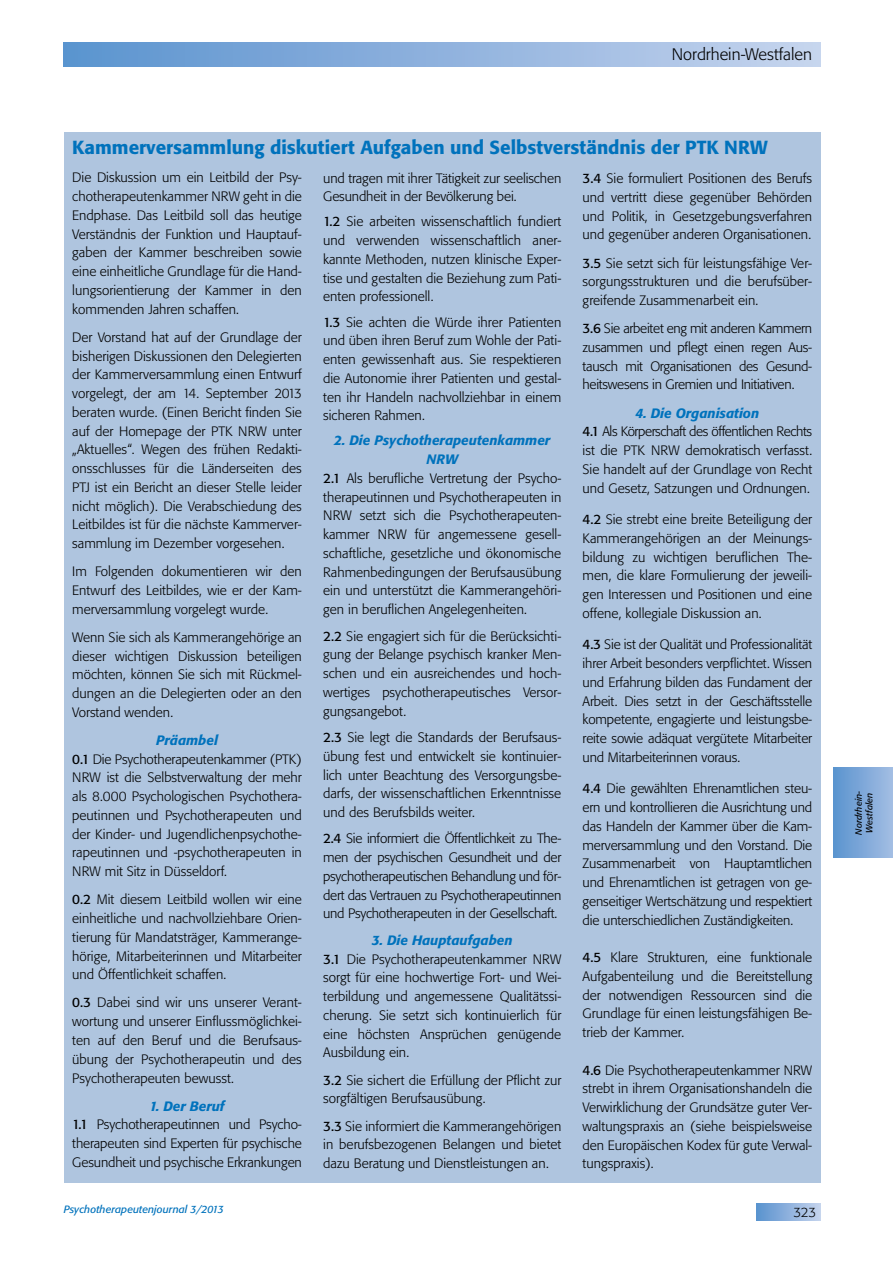
<style>
.page{position:relative;width:893px;height:1263px;background:#fff}
.page>*{position:absolute;margin:0;border:0;box-sizing:border-box;transform-origin:0 0}
.t1{font:500 18.75px "Tn T Form BSK";color:#0072bc}
.t2{font:300 16.5px "Tn T Form BSK";color:#000}
.t3{font:300 13.5px/18.8px "Tn T Form BSK";color:#000;text-align:justify}
.t4{font:italic 500 13.5px "Tn T Form BSK";color:#0072bc}
.t5{font:italic 10.5px "Tn T Form BSK";color:#0072bc}
.t6{font:italic 9px/10.8px "Tn T Form BSK";color:#000}
.s1{font-weight:500;font-style:italic;color:#0072bc}
.s2{font-weight:400}
</style>
<div class="page">
<div style="left:64px;top:43px;width:757px;height:24px;background:linear-gradient(to right,#5a92cf,#c6d4ee)"></div>
<div style="left:757px;top:1203px;width:64px;height:17px;background:linear-gradient(to right,#5a92ce,#c3d2ed)"></div>
<div style="left:833px;top:767px;width:60px;height:91px;background:linear-gradient(to right,#5a93cf,#a2bce3)"></div>
<div style="left:64px;top:132px;width:757px;height:1050px;background:#afc5df"></div>
<p class="t2" style="left:672px;top:44px;width:142px">Nordrhein-Westfalen</p>
<h1 class="t1" style="left:72px;top:136px;width:697px">Kammerversammlung diskutiert Aufgaben und Selbstverständnis der PTK NRW</h1>
<p class="t3" style="left:72px;top:168px;width:231px">Die Diskussion um ein Leitbild der Psy&shy;chotherapeutenkammer NRW geht in die Endphase. Das Leitbild soll das heutige Verständnis der Funktion und Hauptauf&shy;gaben der Kammer beschreiben sowie eine einheitliche Grundlage für die Hand&shy;lungsorientierung der Kammer in den kommenden Jahren schaffen.</p>
<p class="t3" style="left:72px;top:328px;width:231px">Der Vorstand hat auf der Grundlage der bisherigen Diskussionen den Delegierten der Kammerversammlung einen Entwurf vorgelegt, der am 14. September 2013 beraten wurde. (Einen Bericht finden Sie auf der Homepage der PTK NRW unter „Aktuelles“. Wegen des frühen Redakti&shy;onsschlusses für die Länderseiten des PTJ ist ein Bericht an dieser Stelle leider nicht möglich). Die Verabschiedung des Leitbildes ist für die nächste Kammerver&shy;sammlung im Dezember vorgesehen.</p>
<p class="t3" style="left:72px;top:562px;width:231px">Im Folgenden dokumentieren wir den Entwurf des Leitbildes, wie er der Kam&shy;merversammlung vorgelegt wurde.</p>
<p class="t3" style="left:72px;top:628px;width:231px">Wenn Sie sich als Kammerangehörige an dieser wichtigen Diskussion beteiligen möchten, können Sie sich mit Rückmel&shy;dungen an die Delegierten oder an den Vorstand wenden.</p>
<p class="t3" style="left:72px;top:731px;width:231px;text-align:left;text-indent:84px"><span class="s1">Präambel<br></span><span class="s2">0.1</span> Die Psychotherapeutenkammer (PTK)<br>NRW ist die Selbstverwaltung der mehr als 8.000 Psychologischen Psychothera&shy;peutinnen und Psychotherapeuten und der Kinder- und Jugendlichenpsychothe&shy;rapeutinnen und -psychotherapeuten in NRW mit Sitz in Düsseldorf.</p>
<p class="t3" style="left:72px;top:890px;width:231px"><span class="s2">0.2</span> Mit diesem Leitbild wollen wir eine einheitliche und nachvollziehbare Orien&shy;tierung für Mandatsträger, Kammerange&shy;hörige, Mitarbeiterinnen und Mitarbeiter und Öffentlichkeit schaffen.</p>
<p class="t3" style="left:72px;top:993px;width:231px"><span class="s2">0.3</span> Dabei sind wir uns unserer Verant&shy;wortung und unserer Einflussmöglichkei&shy;ten auf den Beruf und die Berufsaus&shy;übung der Psychotherapeutin und des Psychotherapeuten bewusst.</p>
<p class="t3" style="left:72px;top:1096px;width:231px;text-align:center"><span class="s1">1. Der Beruf<br></span><span class="s2">1.1</span> Psychotherapeutinnen und Psycho&shy;therapeuten sind Experten für psychische Gesundheit und psychische Erkrankungen</p>
<p class="t3" style="left:323px;top:168px;width:240px">und tragen mit ihrer Tätigkeit zur seelischen<br>Gesundheit in der Bevölkerung bei.</p>
<p class="t3" style="left:323px;top:212px;width:240px"><span class="s2">1.2</span> Sie arbeiten wissenschaftlich fundiert und verwenden wissenschaftlich aner&shy;kannte Methoden, nutzen klinische Exper&shy;tise und gestalten die Beziehung zum Pati&shy;enten professionell.</p>
<p class="t3" style="left:323px;top:313px;width:240px"><span class="s2">1.3</span> Sie achten die Würde ihrer Patienten und üben ihren Beruf zum Wohle der Pati&shy;enten gewissenhaft aus. Sie respektieren die Autonomie ihrer Patienten und gestal&shy;ten ihr Handeln nachvollziehbar in einem sicheren Rahmen.</p>
<p class="t4" style="left:334px;top:432px;width:218px">2. Die Psychotherapeutenkammer</p>
<p class="t4" style="left:426px;top:451px;width:33px">NRW</p>
<p class="t3" style="left:323px;top:469px;width:240px"><span class="s2">2.1</span> Als berufliche Vertretung der Psycho-</p>
<p class="t3" style="left:323px;top:488px;width:240px">therapeutinnen und Psychotherapeuten in</p>
<p class="t3" style="left:323px;top:506px;width:240px">NRW setzt sich die Psychotherapeuten-</p>
<p class="t3" style="left:323px;top:525px;width:240px">kammer NRW für angemessene gesell-</p>
<p class="t3" style="left:323px;top:544px;width:240px">schaftliche, gesetzliche und ökonomische</p>
<p class="t3" style="left:323px;top:563px;width:240px">Rahmenbedingungen der Berufsausübung</p>
<p class="t3" style="left:323px;top:581px;width:240px">ein und unterstützt die Kammerangehöri-</p>
<p class="t3" style="left:323px;top:600px;width:205px">gen in beruflichen Angelegenheiten.</p>
<p class="t3" style="left:323px;top:627px;width:240px"><span class="s2">2.2</span> Sie engagiert sich für die Berücksichti&shy;gung der Belange psychisch kranker Men&shy;schen und ein ausreichendes und hoch&shy;wertiges psychotherapeutisches Versor&shy;gungsangebot.</p>
<p class="t3" style="left:323px;top:728px;width:240px"><span class="s2">2.3</span> Sie legt die Standards der Berufsaus&shy;übung fest und entwickelt sie kontinuier&shy;lich unter Beachtung des Versorgungsbe&shy;darfs, der wissenschaftlichen Erkenntnisse und des Berufsbilds weiter.</p>
<p class="t3" style="left:323px;top:829px;width:240px"><span class="s2">2.4</span> Sie informiert die Öffentlichkeit zu The&shy;men der psychischen Gesundheit und der psychotherapeutischen Behandlung und för&shy;dert das Vertrauen zu Psychotherapeutinnen und Psychotherapeuten in der Gesellschaft.</p>
<p class="t3" style="left:323px;top:931px;width:240px;text-align:left;text-indent:49px"><span class="s1">3. Die Hauptaufgaben<br></span><span class="s2">3.1</span> Die Psychotherapeutenkammer NRW sorgt für eine hochwertige Fort- und Wei&shy;terbildung und angemessene Qualitätssi&shy;cherung. Sie setzt sich kontinuierlich für eine höchsten Ansprüchen genügende Ausbildung ein.</p>
<p class="t3" style="left:323px;top:1071px;width:240px"><span class="s2">3.2</span> Sie sichert die Erfüllung der Pflicht zur sorgfältigen Berufsausübung.</p>
<p class="t3" style="left:323px;top:1117px;width:240px"><span class="s2">3.3</span> Sie informiert die Kammerangehörigen in berufsbezogenen Belangen und bietet dazu Beratung und Dienstleistungen an.</p>
<p class="t3" style="left:583px;top:169px;width:231px"><span class="s2">3.4</span> Sie formuliert Positionen des Berufs und vertritt diese gegenüber Behörden und Politik, in Gesetzgebungsverfahren und gegenüber anderen Organisationen.</p>
<p class="t3" style="left:583px;top:254px;width:231px"><span class="s2">3.5</span> Sie setzt sich für leistungsfähige Ver&shy;sorgungsstrukturen und die berufsüber&shy;greifende Zusammenarbeit ein.</p>
<p class="t3" style="left:583px;top:319px;width:231px"><span class="s2">3.6</span> Sie arbeitet eng mit anderen Kammern zusammen und pflegt einen regen Aus&shy;tausch mit Organisationen des Gesund&shy;heitswesens in Gremien und Initiativen.</p>
<p class="t3" style="left:583px;top:404px;width:231px;text-align:center"><span class="s1">4. Die Organisation<br></span><span class="s2">4.1</span> Als Körperschaft des öffentlichen Rechts ist die PTK NRW demokratisch verfasst.<br>Sie handelt auf der Grundlage von Recht und Gesetz, Satzungen und Ordnungen.</p>
<p class="t3" style="left:583px;top:510px;width:231px"><span class="s2">4.2</span> Sie strebt eine breite Beteiligung der Kammerangehörigen an der Meinungs&shy;bildung zu wichtigen beruflichen The&shy;men, die klare Formulierung der jeweili&shy;gen Interessen und Positionen und eine offene, kollegiale Diskussion an.</p>
<p class="t3" style="left:583px;top:635px;width:231px"><span class="s2">4.3</span> Sie ist der Qualität und Professionalität ihrer Arbeit besonders verpflichtet. Wissen und Erfahrung bilden das Fundament der Arbeit. Dies setzt in der Geschäftsstelle kompetente, engagierte und leistungsbe&shy;reite sowie adäquat vergütete Mitarbeiter und Mitarbeiterinnen voraus.</p>
<p class="t3" style="left:583px;top:779px;width:231px"><span class="s2">4.4</span> Die gewählten Ehrenamtlichen steu&shy;ern und kontrollieren die Ausrichtung und das Handeln der Kammer über die Kam&shy;merversammlung und den Vorstand. Die Zusammenarbeit von Hauptamtlichen und Ehrenamtlichen ist getragen von ge&shy;genseitiger Wertschätzung und respektiert die unterschiedlichen Zuständigkeiten.</p>
<p class="t3" style="left:583px;top:948px;width:231px"><span class="s2">4.5</span> Klare Strukturen, eine funktionale Aufgabenteilung und die Bereitstellung der notwendigen Ressourcen sind die Grundlage für einen leistungsfähigen Be&shy;trieb der Kammer.</p>
<p class="t3" style="left:583px;top:1060px;width:231px"><span class="s2">4.6</span> Die Psychotherapeutenkammer NRW strebt in ihrem Organisationshandeln die Verwirklichung der Grundsätze guter Ver&shy;waltungspraxis an (siehe beispielsweise den Europäischen Kodex für gute Verwal&shy;tungspraxis).</p>
<p class="t5" style="left:64px;top:1203px;width:162px">Psychotherapeutenjournal 3/2013</p>
<p class="t3" style="left:793px;top:1202px;width:25px">323</p>
<p class="t6" style="left:853px;top:835px;width:45px;rotate:-90deg">Nordrhein-<br>Westfalen</p>
</div>
